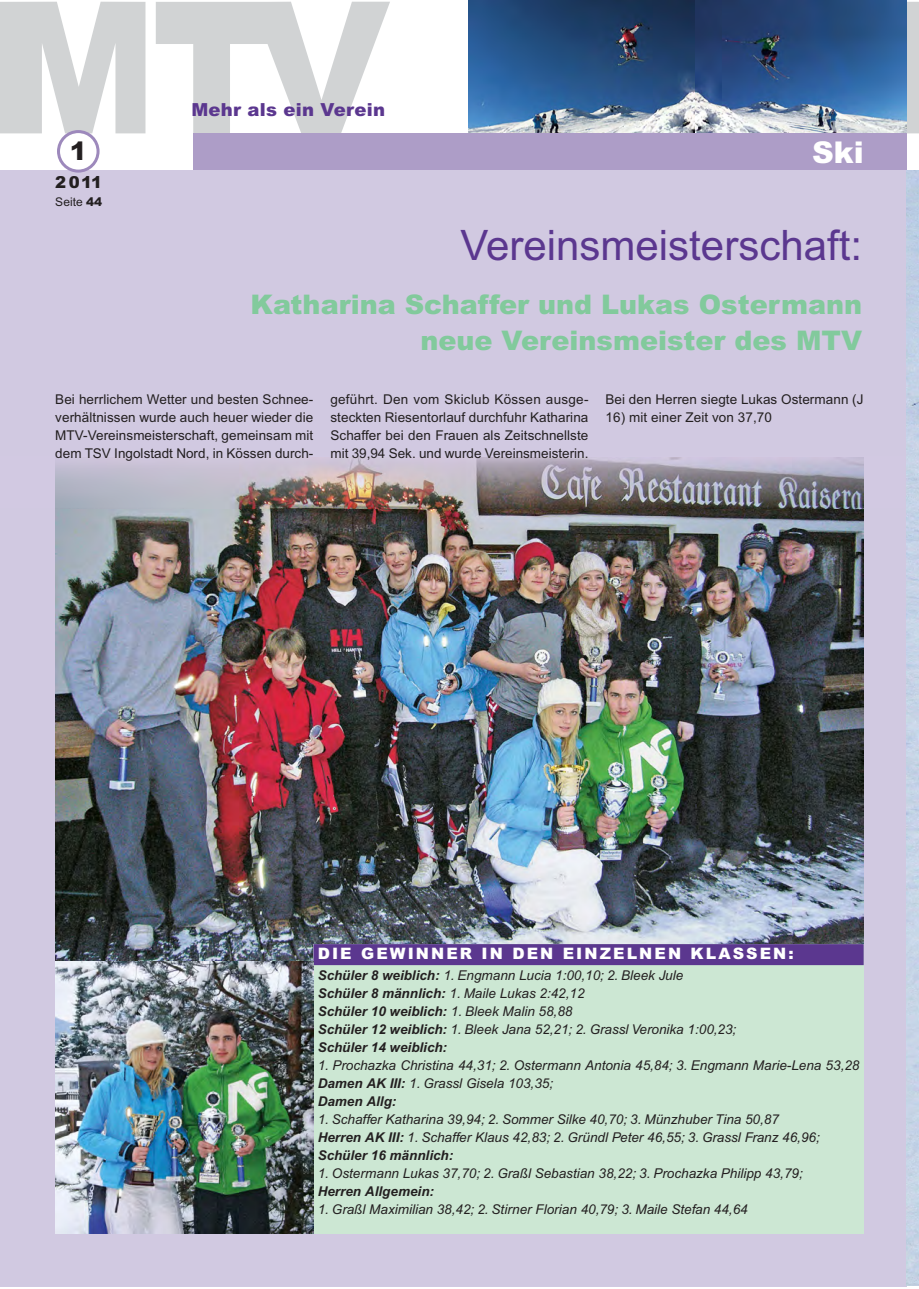
<style>
.page{position:relative;width:919px;height:1289px;background:#fff}
.page>*{position:absolute;margin:0;border:0;box-sizing:border-box;transform-origin:0 0}
.t1{font:42px "Arial";color:#5b378f}
.t2{font:900 30px "Arial";color:#fff}
.t3{font:900 27px/36px "Arial";color:#82ca9c;text-align:right}
.t4{font:900 25.5px "Arial";color:#231f20}
.t5{font:900 18px "Arial";letter-spacing:.015em;color:#5b378f}
.t6{font:900 16.5px "Arial";color:#231f20}
.t7{font:900 15.75px "Arial";letter-spacing:.135em;color:#fff}
.t8{font:italic 13.5px/18px "Arial";color:#231f20}
.t9{font:13.5px/18px "Arial";letter-spacing:.005em;color:#231f20;text-align:justify}
.t10{font:12px "Arial";letter-spacing:.005em;color:#231f20}
.s1{font-weight:900}
.s2{font-weight:700}
</style>
<div class="page">
<div style="left:0;top:170px;width:906px;height:1116px;background:#d1c9e1"></div>
<img style="left:906px;top:170px;width:12px;height:1115px">
<img style="left:55px;top:509px;width:808px;height:452px">
<svg style="left:906px;top:2px;width:12px;height:131px;background:#c5cbd1"></svg>
<img style="left:694px;top:0;width:212px;height:134px">
<svg style="left:468px;top:0;width:226px;height:134px;background:#3d618b"></svg>
<svg style="left:156px;top:2px;width:234px;height:131px"></svg>
<div style="left:193px;top:134px;width:713px;height:36px;background:#ad9dc7"></div>
<svg style="left:0;top:2px;width:145px;height:171px"></svg>
<div style="left:313px;top:944px;width:550px;height:289px;background:#cce7d3"></div>
<div style="left:313px;top:944px;width:550px;height:21px;background:#5b378f"></div>
<img style="left:55px;top:961px;width:258px;height:272px">
<img style="left:55px;top:458px;width:808px;height:51px">
<p class="t5" style="left:191px;top:102px;width:195px">Mehr als ein Verein</p>
<p class="t4" style="left:70px;top:141px;width:19px">1</p>
<p class="t2" style="left:811px;top:140px;width:53px">Ski</p>
<p class="t6" style="left:55px;top:175px;width:48px">2011</p>
<p class="t10" style="left:55px;top:197px;width:48px">Seite <span class="s1">44</span></p>
<p class="t1" style="left:460px;top:230px;width:403px">Vereinsmeisterschaft:</p>
<p class="t3" style="left:250px;top:288px;width:613px">Katharina Schaffer und Lukas Ostermann neue Vereinsmeister des MTV</p>
<p class="t9" style="left:55px;top:391px;width:259px">Bei herrlichem Wetter und besten Schnee&shy;verhältnissen wurde auch heuer wieder die MTV-Vereinsmeisterschaft, gemeinsam mit dem TSV Ingolstadt Nord, in Kössen durch-</p>
<p class="t9" style="left:330px;top:391px;width:259px">geführt. Den vom Skiclub Kössen ausge&shy;steckten Riesentorlauf durchfuhr Katharina Schaffer bei den Frauen als Zeitschnellste mit 39,94 Sek. und wurde Vereinsmeisterin.</p>
<p class="t9" style="left:605px;top:391px;width:259px">Bei den Herren siegte Lukas Ostermann (J</p>
<p class="t9" style="left:605px;top:409px;width:168px">16) mit einer Zeit von 37,70</p>
<p class="t7" style="left:317px;top:947px;width:477px">DIE GEWINNER IN DEN EINZELNEN KLASSEN:</p>
<p class="t8" style="left:317px;top:967px;width:420px"><span class="s2">Schüler 8 weiblich:</span> 1. Engmann Lucia 1:00,10; 2. Bleek Jule<br><span class="s2">Schüler 8 männlich:</span> 1. Maile Lukas 2:42,12<br><span class="s2">Schüler 10 weiblich:</span> 1. Bleek Malin 58,88<br><span class="s2">Schüler 12 weiblich:</span> 1. Bleek Jana 52,21; 2. Grassl Veronika 1:00,23; <span class="s2">Schüler 14 weiblich:</span></p>
<p class="t8" style="left:317px;top:1057px;width:543px">1. Prochazka Christina 44,31; 2. Ostermann Antonia 45,84; 3. Engmann Marie-Lena 53,28<br><span class="s2">Damen AK III:</span> 1. Grassl Gisela 103,35;<br><span class="s2">Damen Allg:</span></p>
<p class="t8" style="left:317px;top:1111px;width:503px">1. Schaffer Katharina 39,94; 2. Sommer Silke 40,70; 3. Münzhuber Tina 50,87<br><span class="s2">Herren AK III:</span> 1. Schaffer Klaus 42,83; 2. Gründl Peter 46,55; 3. Grassl Franz 46,96;<br><span class="s2">Schüler 16 männlich:</span></p>
<p class="t8" style="left:317px;top:1165px;width:486px">1. Ostermann Lukas 37,70; 2. Graßl Sebastian 38,22; 3. Prochazka Philipp 43,79;<br><span class="s2">Herren Allgemein:</span></p>
<p class="t8" style="left:317px;top:1201px;width:431px">1. Graßl Maximilian 38,42; 2. Stirner Florian 40,79; 3. Maile Stefan 44,64</p>
</div>
